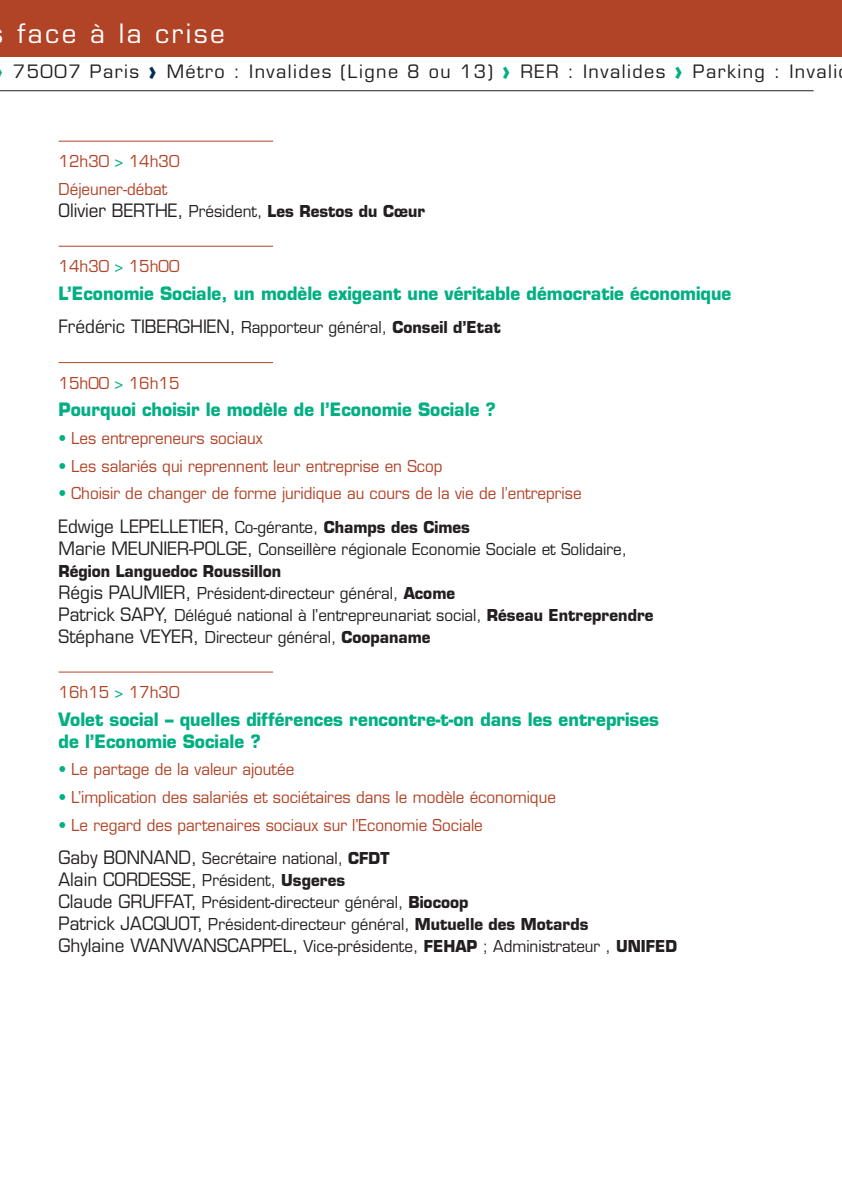
<style>
.page{position:relative;width:842px;height:1191px;background:#fff}
.page>*{position:absolute;margin:0;border:0;box-sizing:border-box;transform-origin:0 0}
.t1{font:26px "Eurostile";letter-spacing:.09em;color:#fff}
.t2{font:700 18px/33.4px "Eurostile";color:#02af83;scale:.95 1}
.t3{font:18px "Eurostile";color:#231f20;scale:.95 1}
.t4{font:18px "Eurostile";letter-spacing:.08em;color:#231f20}
.t5{font:16px/22px "Eurostile";color:#231f20;scale:.95 1}
.t6{font:16px/27.6px "Eurostile";color:#b14326;scale:.95 1}
.t7{font:700 16px "Eurostile";color:#231f20;scale:.95 1}
.s1{font-weight:700;font-size:26px;color:#002e54}
.s2{font-weight:700;font-size:26px;color:#02af83}
.s3{color:#02af83}
.s4{font-weight:400;font-size:18px}
.s5{font-weight:400}
.s6{font-weight:400;color:#231f20}
.s7{font-weight:400;font-size:16px;color:#231f20}
.s8{font-size:16px;color:#231f20}
.s9{font-size:16px}
.s10{font-weight:700;font-size:16px}
.s11{font-size:18px}
.s12{font-weight:700}
.s13{font-size:18px;color:#231f20}
.s14{color:#231f20}
.s15{font-weight:700;color:#231f20}
</style>
<div class="page">
<div style="left:0;top:0;width:842px;height:57px;background:#b14326"></div>
<hr style="left:0;top:90px;width:814px;height:1px;background:#231f20">
<hr style="left:59px;top:141px;width:214px;height:1px;background:#b14326">
<hr style="left:59px;top:246px;width:214px;height:1px;background:#b14326">
<hr style="left:59px;top:362px;width:214px;height:1px;background:#b14326">
<hr style="left:59px;top:671px;width:214px;height:1px;background:#b14326">
<h1 class="t1" style="left:18px;top:23px;width:209px">face à la crise</h1>
<p class="t4" style="left:13px;top:65px;width:826px">75007 Paris <span class="s1">›</span> Métro : Invalides (Ligne 8 ou 13) <span class="s2">›</span> RER : Invalides <span class="s2">›</span> Parking : Invali</p>
<p class="t6" style="left:59px;top:149px;width:129px">12h30 <span class="s3">&gt;</span> 14h30<br>Déjeuner-débat</p>
<p class="t7" style="left:59px;top:205px;width:387px"><span class="s4">Olivier BERTHE,</span> <span class="s5">Président,</span> Les Restos du Cœur</p>
<p class="t6" style="left:59px;top:254px;width:129px">14h30 <span class="s3">&gt;</span> 15h00</p>
<p class="t2" style="left:59px;top:278px;width:710px">L’Economie Sociale, un modèle exigeant une véritable démocratie économique<br><span class="s6">Frédéric TIBERGHIEN,</span> <span class="s7">Rapporteur général,</span> <span class="s8">Conseil d’Etat</span></p>
<p class="t6" style="left:59px;top:370px;width:129px">15h00 <span class="s3">&gt;</span> 16h15</p>
<p class="t2" style="left:59px;top:395px;width:462px">Pourquoi choisir le modèle de l’Economie Sociale ?</p>
<p class="t6" style="left:59px;top:426px;width:216px"><span class="s3">•</span> Les entrepreneurs sociaux</p>
<p class="t6" style="left:59px;top:454px;width:406px"><span class="s3">•</span> Les salariés qui reprennent leur entreprise en Scop</p>
<p class="t6" style="left:59px;top:481px;width:552px"><span class="s3">•</span> Choisir de changer de forme juridique au cours de la vie de l’entreprise</p>
<p class="t3" style="left:59px;top:519px;width:435px">Edwige LEPELLETIER, <span class="s9">Co-gérante,</span> <span class="s10">Champs des Cimes</span></p>
<p class="t5" style="left:59px;top:539px;width:628px"><span class="s11">Marie MEUNIER-POLGE,</span> Conseillère régionale Economie Sociale et Solidaire, <span class="s12">Région Languedoc Roussillon<br></span><span class="s11">Régis PAUMIER,</span> Président-directeur général, <span class="s12">Acome<br></span><span class="s11">Patrick SAPY,</span> Délégué national à l’entrepreunariat social, <span class="s12">Réseau Entreprendre </span><span class="s11">Stéphane VEYER,</span> Directeur général, <span class="s12">Coopaname</span></p>
<p class="t6" style="left:59px;top:680px;width:129px">16h15 <span class="s3">&gt;</span> 17h30</p>
<p class="t2" style="left:59px;top:710px;width:634px;line-height:22px">Volet social – quelles différences rencontre-t-on dans les entreprises de l’Economie Sociale ?</p>
<p class="t6" style="left:59px;top:757px;width:250px"><span class="s3">•</span> Le partage de la valeur ajoutée</p>
<p class="t6" style="left:59px;top:785px;width:525px"><span class="s3">•</span> L’implication des salariés et sociétaires dans le modèle économique</p>
<p class="t6" style="left:59px;top:810px;width:448px;line-height:33.4px"><span class="s3">•</span> Le regard des partenaires sociaux sur l’Economie Sociale<br><span class="s13">Gaby BONNAND,</span> <span class="s14">Secrétaire national,</span> <span class="s15">CFDT</span></p>
<p class="t3" style="left:59px;top:872px;width:303px">Alain CORDESSE, <span class="s9">Président,</span> <span class="s10">Usgeres</span></p>
<p class="t5" style="left:59px;top:893px;width:653px"><span class="s11">Claude GRUFFAT,</span> Président-directeur général, <span class="s12">Biocoop<br></span><span class="s11">Patrick JACQUOT,</span> Président-directeur général, <span class="s12">Mutuelle des Motards<br></span><span class="s11">Ghylaine WANWANSCAPPEL,</span> Vice-présidente, <span class="s12">FEHAP</span> ; Administrateur , <span class="s12">UNIFED</span></p>
</div>
